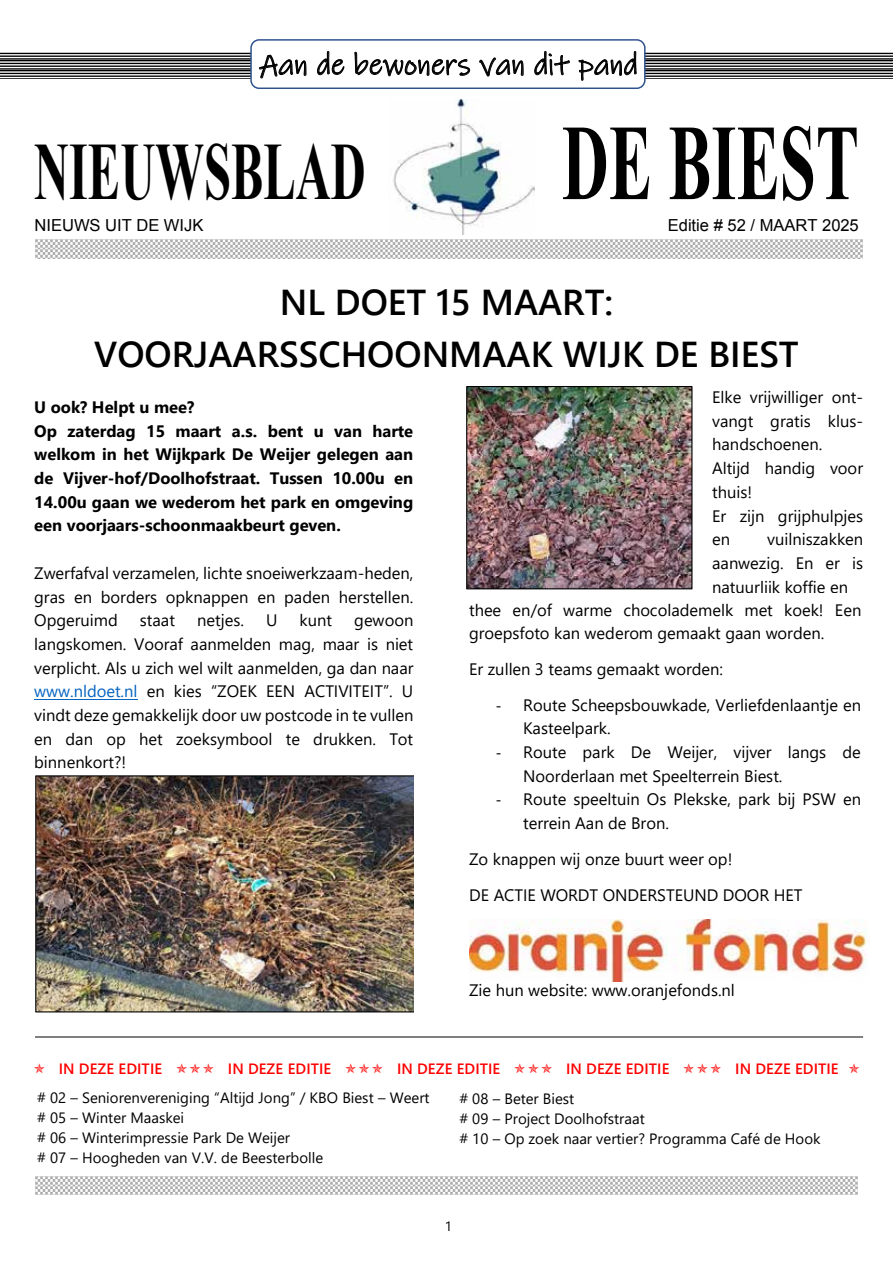
<style>
.page{position:relative;width:893px;height:1263px;background:#fff}
.page>*{position:absolute;margin:0;border:0;box-sizing:border-box;transform-origin:0 0}
.t1{font:700 108px "Times New Roman";letter-spacing:.005em;color:#000;scale:.6 1}
.t2{font:700 81px "Times New Roman";color:#000;scale:.6 1}
.t3{font:600 36px/51.6px "Segoe UI";color:#000;text-align:center}
.t4{font:30px "Ink Free";color:#000}
.t5{font:16.5px/23.7px "Segoe UI";color:#000}
.t6{font:700 16.5px/23.7px "Segoe UI";color:#000}
.t7{font:16.5px "Arial";letter-spacing:-.005em;color:#000}
.t8{font:15px/20px "Segoe UI";color:#000}
.t9{font:600 15px "Segoe UI";letter-spacing:.005em;color:#f00}
.t10{font:13.5px "Segoe UI";color:#000}
.s1{color:#0563c1}
.s2{font-family:"Calibri"}
</style>
<div class="page">
<svg style="left:0;top:53px;width:893px;height:26px;background:#737373"></svg>
<div style="left:250px;top:39px;width:396px;height:50px;background:#fff;border:2px solid #2f528f;border-radius:8px"></div>
<img style="left:393px;top:99px;width:141px;height:136px">
<svg style="left:36px;top:240px;width:827px;height:19px"></svg>
<svg style="left:35px;top:1177px;width:823px;height:18px"></svg>
<hr style="left:35px;top:1036px;width:828px;height:1px;background:#000">
<hr style="left:34px;top:699px;width:104px;height:1px;background:#0563c1">
<img style="left:35px;top:775px;width:378px;height:237px">
<img style="left:468px;top:388px;width:222px;height:199px">
<div style="left:466px;top:386px;width:226px;height:203px;border:1px solid #000"></div>
<img style="left:470px;top:919px;width:397px;height:62px">
<h3 class="t4" style="left:259px;top:43px;width:380px">Aan de bewoners van dit pand</h3>
<h2 class="t2" style="left:34px;top:116px;width:554px">NIEUWSBLAD</h2>
<h1 class="t1" style="left:562px;top:88px;width:496px">DE BIEST</h1>
<p class="t7" style="left:35px;top:214px;width:170px">NIEUWS UIT DE WIJK</p>
<p class="t7" style="left:668px;top:214px;width:192px">Editie # 52 / MAART 2025</p>
<h3 class="t3" style="left:94px;top:274px;width:706px">NL DOET 15 MAART:<br>VOORJAARSSCHOONMAAK WIJK DE BIEST</h3>
<p class="t6" style="left:34px;top:394px;width:380px">U ook? Helpt u mee?<br>Op zaterdag 15 maart a.s. bent u van harte welkom in het Wijkpark De Weijer gelegen aan de Vijver-hof/Doolhofstraat. Tussen 10.00u en 14.00u gaan we wederom het park en omgeving een voorjaars-schoonmaakbeurt geven.</p>
<p class="t5" style="left:34px;top:560px;width:381px;text-align:justify">Zwerfafval verzamelen, lichte snoeiwerkzaam-heden, gras en borders opknappen en paden herstellen.<br>Opgeruimd</p>
<p class="t5" style="left:140px;top:607px;width:37px">staat</p>
<p class="t5" style="left:197px;top:607px;width:48px">netjes.</p>
<p class="t5" style="left:266px;top:607px;width:13px">U</p>
<p class="t5" style="left:300px;top:607px;width:34px">kunt</p>
<p class="t5" style="left:34px;top:607px;width:381px;text-align:justify;text-indent:320px">gewoon langskomen. Vooraf aanmelden mag, maar is niet verplicht. Als u zich wel wilt aanmelden, ga dan naar <span class="s1">www.nldoet.nl</span> en kies “ZOEK EEN ACTIVITEIT”. U vindt deze gemakkelijk door uw postcode in te vullen en dan op het zoeksymbool te drukken. Tot binnenkort?!</p>
<p class="t5" style="left:712px;top:384px;width:152px">Elke vrijwilliger ont&shy;vangt gratis klus&shy;handschoenen.<br>Altijd handig voor thuis!<br>Er zijn grijphulpjes en</p>
<p class="t5" style="left:712px;top:526px;width:152px;text-align:justify;text-indent:55px">vuilniszakken aanwezig. En er is natuurljjk koffie en</p>
<p class="t5" style="left:469px;top:596px;width:394px">thee en/of warme chocolademelk met koek! Een groepsfoto kan wederom gemaakt gaan worden.</p>
<p class="t5" style="left:469px;top:656px;width:255px">Er zullen 3 teams gemaakt worden:</p>
<p class="t5" style="left:523px;top:691px;width:340px;text-indent:-27px"><span class="s2">-</span> Route Scheepsbouwkade, Verliefdenlaantje en<br>Kasteelpark.</p>
<p class="t5" style="left:523px;top:739px;width:339px;text-indent:-27px"><span class="s2">-</span> Route park De Weijer, vijver langs de<br>Noorderlaan met Speelterrein Biest.</p>
<p class="t5" style="left:523px;top:786px;width:340px;text-indent:-27px"><span class="s2">-</span> Route speeltuin Os Plekske, park bij PSW en terrein Aan de Bron.</p>
<p class="t5" style="left:469px;top:839px;width:335px;line-height:35.8px">Zo knappen wij onze buurt weer op!<br>DE ACTIE WORDT ONDERSTEUND DOOR HET</p>
<p class="t5" style="left:469px;top:976px;width:267px">Zie hun website: www.oranjefonds.nl</p>
<p class="t9" style="left:59px;top:1055px;width:105px">IN DEZE EDITIE</p>
<p class="t9" style="left:228px;top:1055px;width:105px">IN DEZE EDITIE</p>
<p class="t9" style="left:397px;top:1055px;width:105px">IN DEZE EDITIE</p>
<p class="t9" style="left:566px;top:1055px;width:105px">IN DEZE EDITIE</p>
<p class="t9" style="left:735px;top:1055px;width:105px">IN DEZE EDITIE</p>
<p class="t8" style="left:37px;top:1086px;width:394px"># 02 – Seniorenvereniging “Altijd Jong” / KBO Biest – Weert # 05 – Winter Maaskei<br># 06 – Winterimpressie Park De Weijer<br># 07 – Hoogheden van V.V. de Beesterbolle</p>
<p class="t8" style="left:459px;top:1087px;width:363px"># 08 – Beter Biest<br># 09 – Project Doolhofstraat<br># 10 – Op zoek naar vertier? Programma Café de Hook</p>
<p class="t10" style="left:445px;top:1213px;width:9px">1</p>
</div>
